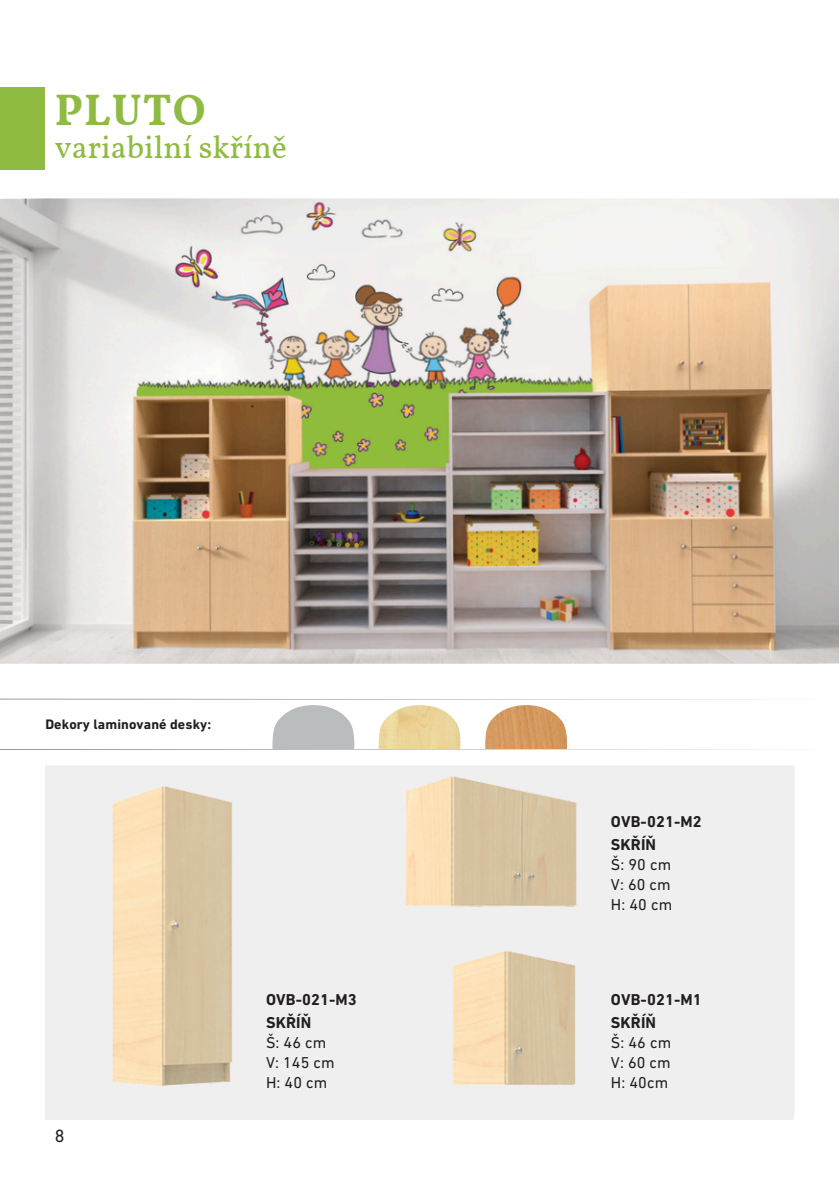
<style>
.page{position:relative;width:839px;height:1191px;background:#fff}
.page>*{position:absolute;margin:0;border:0;box-sizing:border-box;transform-origin:0 0}
.t1{font:700 44px "Vollkorn";letter-spacing:.02em;color:#8fbb42}
.t2{font:32px "Vollkorn";color:#8fbb42}
.t3{font:18px "DIN Next LT Pro";color:#231f20}
.t4{font:16px/20px "DIN Next LT Pro";letter-spacing:.01em;color:#231f20;text-align:justify}
.t5{font:700 16px/22.6px "DIN Next LT Pro";letter-spacing:.01em;color:#231f20}
.t6{font:700 14px "DIN Next LT Pro";letter-spacing:.01em;color:#231f20}
</style>
<div class="page">
<img style="left:378px;top:705px;width:82px;height:44px">
<img style="left:485px;top:705px;width:82px;height:44px">
<svg style="left:272px;top:705px;width:82px;height:44px"></svg>
<hr style="left:0;top:699px;width:838px;height:1px;background:#231f20">
<hr style="left:0;top:749px;width:838px;height:1px;background:#231f20">
<div style="left:45px;top:767px;width:748px;height:353px;background:#efeff0"></div>
<img style="left:0;top:198px;width:838px;height:466px">
<img style="left:112px;top:786px;width:121px;height:300px">
<img style="left:452px;top:951px;width:124px;height:134px">
<img style="left:378px;top:765px;width:210px;height:142px">
<div style="left:0;top:87px;width:45px;height:83px;background:#8fbb42"></div>
<h1 class="t1" style="left:55px;top:83px;width:152px">PLUTO</h1>
<h2 class="t2" style="left:55px;top:127px;width:234px">variabilní skříně</h2>
<p class="t6" style="left:45px;top:718px;width:167px">Dekory laminované desky:</p>
<p class="t3" style="left:55px;top:1128px;width:11px">8</p>
<h3 class="t5" style="left:266px;top:990px;width:92px">OVB-021-M3<br>SKŘÍŇ</h3>
<h3 class="t4" style="left:266px;top:1034px;width:70px;text-align:left">Š: 46 cm<br>V: 145 cm<br>H: 40 cm</h3>
<p class="t5" style="left:611px;top:812px;width:92px">OVB-021-M2<br>SKŘÍŇ</p>
<p class="t4" style="left:611px;top:856px;width:63px">Š: 90 cm V: 60 cm H: 40 cm</p>
<p class="t5" style="left:611px;top:990px;width:92px">OVB-021-M1<br>SKŘÍŇ</p>
<p class="t4" style="left:611px;top:1034px;width:62px">Š: 46 cm V: 60 cm H: 40cm</p>
</div>
